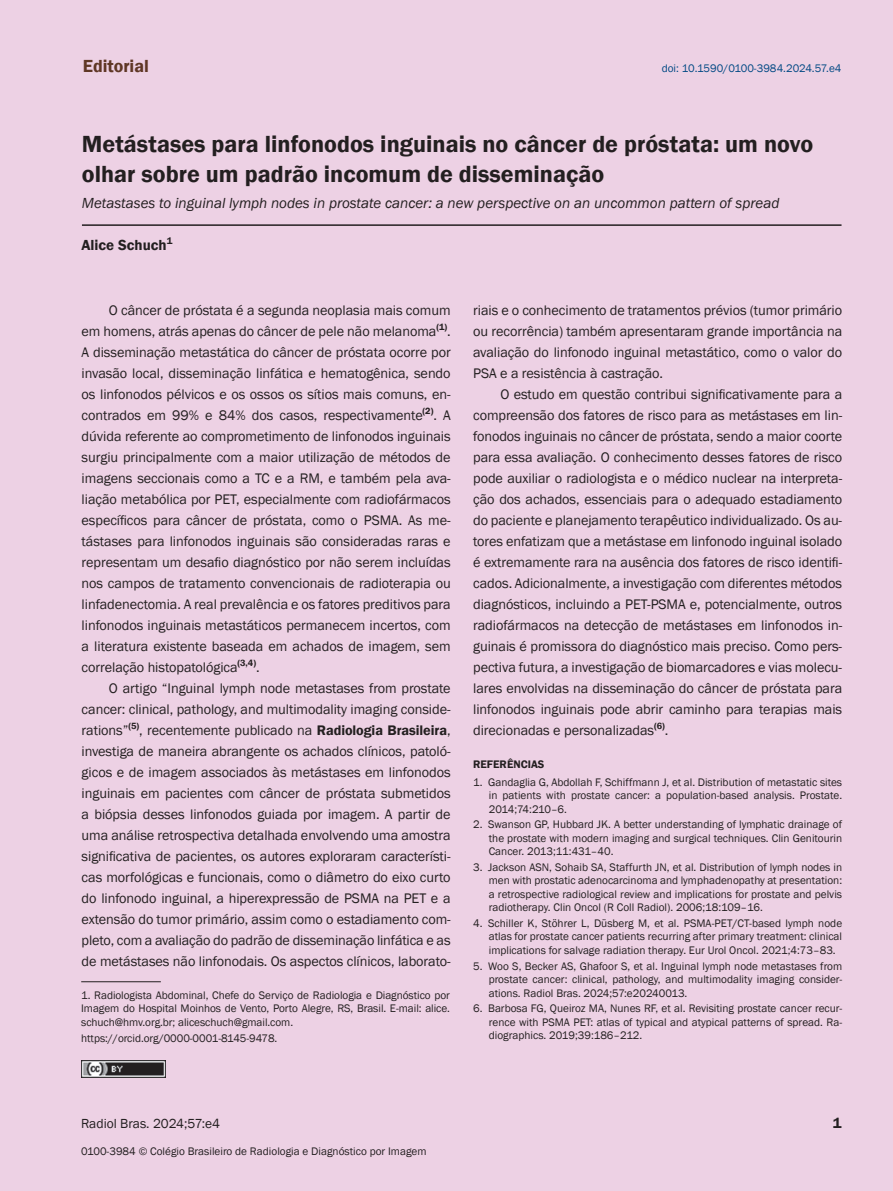
<style>
.page{position:relative;width:893px;height:1191px;background:#edd1e4}
.page>*{position:absolute;margin:0;border:0;box-sizing:border-box;transform-origin:0 0}
.t1{font:600 24px/30px "Franklin Gothic";color:#231f20}
.t2{font:600 18px "Franklin Gothic";color:#5f3725}
.t3{font:italic 15px "Franklin Gothic";color:#231f20}
.t4{font:600 15px "Franklin Gothic";color:#231f20}
.t5{font:14.25px/21px "Franklin Gothic";letter-spacing:-.005em;color:#231f20;text-align:justify}
.t6{font:13.5px "Franklin Gothic";color:#231f20}
.t7{font:11.25px/13.5px "Franklin Gothic";color:#231f20;text-align:justify}
.t8{font:11.25px "Franklin Gothic";color:#014984}
.t9{font:600 11.25px "Franklin Gothic";color:#231f20}
.s1{font-weight:600}
</style>
<div class="page">
<hr style="left:81px;top:981px;width:80px;height:1px;background:#231f20">
<hr style="left:82px;top:224px;width:759px;height:2px;background:#231f20">
<img style="left:81px;top:1060px;width:85px;height:17px">
<p class="t2" style="left:83px;top:55px;width:68px">Editorial</p>
<p class="t8" style="left:662px;top:61px;width:181px">doi: 10.1590/0100-3984.2024.57.e4</p>
<h1 class="t1" style="left:82px;top:129px;width:733px">Metástases para linfonodos inguinais no câncer de próstata: um novo olhar sobre um padrão incomum de disseminação</h1>
<p class="t3" style="left:82px;top:194px;width:699px">Metastases to inguinal lymph nodes in prostate cancer: a new perspective on an uncommon pattern of spread</p>
<p class="t4" style="left:82px;top:236px;width:92px">Alice Schuch<sup>1</sup></p>
<p class="t5" style="left:82px;top:300px;width:371px;text-indent:27px">O câncer de próstata é a segunda neoplasia mais comum em homens, atrás apenas do câncer de pele não melanoma<sup>(1)</sup>.<br>A disseminação metastática do câncer de próstata ocorre por invasão local, disseminação linfática e hematogênica, sendo os linfonodos pélvicos e os ossos os sítios mais comuns, en&shy;contrados em 99% e 84% dos casos, respectivamente<sup>(2)</sup>. A dúvida referente ao comprometimento de linfonodos inguinais surgiu principalmente com a maior utilização de métodos de imagens seccionais como a TC e a RM, e também pela ava&shy;liação metabólica por PET, especialmente com radiofármacos específicos para câncer de próstata, como o PSMA. As me&shy;tástases para linfonodos inguinais são consideradas raras e representam um desafio diagnóstico por não serem incluídas nos campos de tratamento convencionais de radioterapia ou linfadenectomia. A real prevalência e os fatores preditivos para linfonodos inguinais metastáticos permanecem incertos, com a literatura existente baseada em achados de imagem, sem correlação histopatológica<sup>(3,4)</sup>.</p>
<p class="t5" style="left:82px;top:678px;width:371px;text-indent:27px">O artigo “Inguinal lymph node metastases from prostate cancer: clinical, pathology, and multimodality imaging conside&shy;rations”<sup>(5)</sup>, recentemente publicado na <span class="s1">Radiologia Brasileira</span>, investiga de maneira abrangente os achados clínicos, patoló&shy;gicos e de imagem associados às metástases em linfonodos inguinais em pacientes com câncer de próstata submetidos a biópsia desses linfonodos guiada por imagem. A partir de uma análise retrospectiva detalhada envolvendo uma amostra significativa de pacientes, os autores exploraram característi&shy;cas morfológicas e funcionais, como o diâmetro do eixo curto do linfonodo inguinal, a hiperexpressão de PSMA na PET e a extensão do tumor primário, assim como o estadiamento com&shy;pleto, com a avaliação do padrão de disseminação linfática e as de metástases não linfonodais. Os aspectos clínicos, laborato-</p>
<p class="t7" style="left:81px;top:988px;width:370px">1. Radiologista Abdominal, Chefe do Serviço de Radiologia e Diagnóstico por Imagem do Hospital Moinhos de Vento, Porto Alegre, RS, Brasil. E-mail: alice. schuch@hmv.org.br; aliceschuch@gmail.com.</p>
<p class="t7" style="left:81px;top:1031px;width:198px">https://orcid.org/0000-0001-8145-9478.</p>
<p class="t5" style="left:473px;top:300px;width:371px">riais e o conhecimento de tratamentos prévios (tumor primário ou recorrência) também apresentaram grande importância na avaliação do linfonodo inguinal metastático, como o valor do PSA e a resistência à castração.</p>
<p class="t5" style="left:473px;top:384px;width:371px;text-indent:27px">O estudo em questão contribui significativamente para a compreensão dos fatores de risco para as metástases em lin&shy;fonodos inguinais no câncer de próstata, sendo a maior coorte para essa avaliação. O conhecimento desses fatores de risco pode auxiliar o radiologista e o médico nuclear na interpreta&shy;ção dos achados, essenciais para o adequado estadiamento do paciente e planejamento terapêutico individualizado. Os au&shy;tores enfatizam que a metástase em linfonodo inguinal isolado é extremamente rara na ausência dos fatores de risco identifi&shy;cados. Adicionalmente, a investigação com diferentes métodos diagnósticos, incluindo a PET-PSMA e, potencialmente, outros radiofármacos na detecção de metástases em linfonodos in&shy;guinais é promissora do diagnóstico mais preciso. Como pers&shy;pectiva futura, a investigação de biomarcadores e vias molecu&shy;lares envolvidas na disseminação do câncer de próstata para linfonodos inguinais pode abrir caminho para terapias mais direcionadas e personalizadas<sup>(6)</sup>.</p>
<p class="t9" style="left:473px;top:757px;width:73px">REFERÊNCIAS</p>
<p class="t7" style="left:489px;top:775px;width:355px;text-indent:-16px">1. Gandaglia G, Abdollah F, Schiffmann J, et al. Distribution of metastatic sites in patients with prostate cancer: a population-based analysis. Prostate.<br>2014;74:210–6.</p>
<p class="t7" style="left:489px;top:818px;width:355px;text-indent:-16px">2. Swanson GP, Hubbard JK. A better understanding of lymphatic drainage of the prostate with modern imaging and surgical techniques. Clin Genitourin Cancer. 2013;11:431–40.</p>
<p class="t7" style="left:489px;top:860px;width:355px;text-indent:-16px">3. Jackson ASN, Sohaib SA, Staffurth JN, et al. Distribution of lymph nodes in men with prostatic adenocarcinoma and lymphadenopathy at presentation: a retrospective radiological review and implications for prostate and pelvis radiotherapy. Clin Oncol (R Coll Radiol). 2006;18:109–16.</p>
<p class="t7" style="left:489px;top:916px;width:355px;text-indent:-16px">4. Schiller K, Stöhrer L, Düsberg M, et al. PSMA-PET/CT-based lymph node atlas for prostate cancer patients recurring after primary treatment: clinical implications for salvage radiation therapy. Eur Urol Oncol. 2021;4:73–83.</p>
<p class="t7" style="left:489px;top:959px;width:355px;text-indent:-16px">5. Woo S, Becker AS, Ghafoor S, et al. Inguinal lymph node metastases from prostate cancer: clinical, pathology, and multimodality imaging consider&shy;ations. Radiol Bras. 2024;57:e20240013.</p>
<p class="t7" style="left:489px;top:1002px;width:355px;text-indent:-16px">6. Barbosa FG, Queiroz MA, Nunes RF, et al. Revisiting prostate cancer recur&shy;rence with PSMA PET: atlas of typical and atypical patterns of spread. Ra&shy;diographics. 2019;39:186–212.</p>
<p class="t6" style="left:81px;top:1114px;width:141px">Radiol Bras. 2024;57:e4</p>
<p class="t4" style="left:833px;top:1113px;width:10px">1</p>
<p class="t7" style="left:81px;top:1145px;width:347px">0100-3984 © Colégio Brasileiro de Radiologia e Diagnóstico por Imagem</p>
</div>
